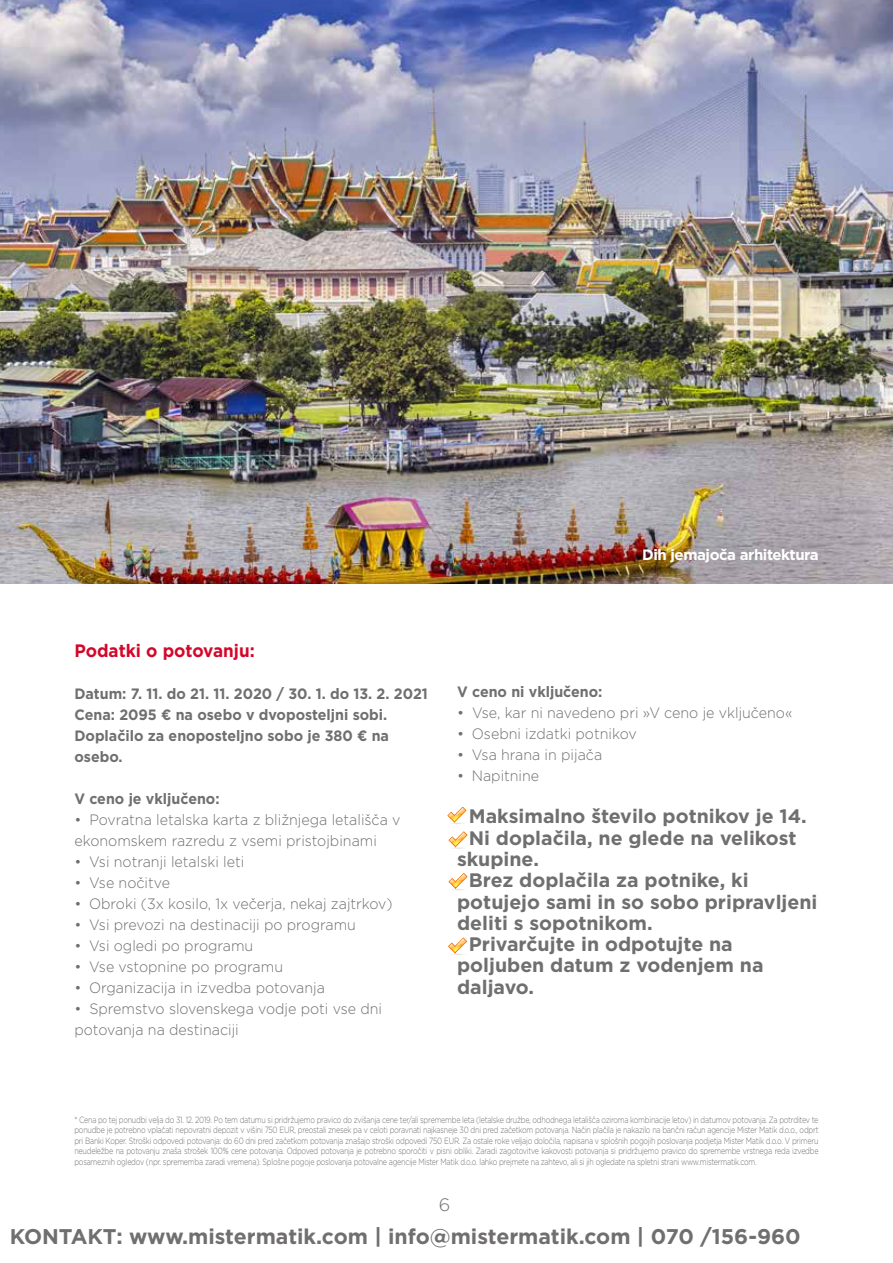
<style>
.page{position:relative;width:893px;height:1263px;background:#fff}
.page>*{position:absolute;margin:0;border:0;box-sizing:border-box;transform-origin:0 0}
.t1{font:700 21.3px "Gotham";color:#706e6e}
.t2{font:700 19.5px "Gotham";color:#706e6e}
.t3{font:700 18px "Gotham";color:#d3072a;scale:.95 1}
.t4{font:300 18px "Gotham";color:#706e6e}
.t5{font:300 15px/21px "Gotham";color:#706e6e}
.t6{font:700 15px/21px "Gotham";color:#706e6e;scale:.95 1}
.t7{font:700 15px "Gotham";letter-spacing:-.03em;color:#fff}
.t8{font:300 9px/10.5px "Gotham";letter-spacing:-.03em;color:#706e6e;text-align:justify;scale:.8 1}
</style>
<div class="page">
<img style="left:0;top:0;width:893px;height:584px">
<svg style="left:447px;top:807px;width:19px;height:16px"></svg>
<hr style="left:447px;top:846px;width:22px;height:3px;background:#f7f6f6;border-radius:50%">
<svg style="left:449px;top:832px;width:18px;height:15px"></svg>
<svg style="left:449px;top:873px;width:18px;height:16px"></svg>
<svg style="left:448px;top:938px;width:19px;height:16px"></svg>
<h3 class="t7" style="left:642px;top:545px;width:178px">Dih jemajoča arhitektura</h3>
<h3 class="t3" style="left:74px;top:639px;width:191px">Podatki o potovanju:</h3>
<h3 class="t6" style="left:74px;top:683px;width:374px">Datum: 7. 11. do 21. 11. 2020 / 30. 1. do 13. 2. 2021<br>Cena: 2095 € na osebo v dvoposteljni sobi.<br>Doplačilo za enoposteljno sobo je 380 € na osebo.</h3>
<h3 class="t6" style="left:74px;top:788px;width:154px">V ceno je vključeno:</h3>
<h3 class="t5" style="left:74px;top:809px;width:328px">• Povratna letalska karta z bližnjega letališča v ekonomskem razredu z vsemi pristojbinami</h3>
<h3 class="t5" style="left:74px;top:851px;width:171px">• Vsi notranji letalski leti</h3>
<h3 class="t5" style="left:74px;top:872px;width:97px">• Vse nočitve</h3>
<h3 class="t5" style="left:74px;top:893px;width:320px">• Obroki (3x kosilo, 1x večerja, nekaj zajtrkov)</h3>
<h3 class="t5" style="left:74px;top:914px;width:283px">• Vsi prevozi na destinaciji po programu</h3>
<h3 class="t5" style="left:74px;top:935px;width:180px">• Vsi ogledi po programu</h3>
<h3 class="t5" style="left:74px;top:956px;width:210px">• Vse vstopnine po programu</h3>
<h3 class="t5" style="left:74px;top:977px;width:252px">• Organizacija in izvedba potovanja</h3>
<h3 class="t5" style="left:74px;top:998px;width:309px">• Spremstvo slovenskega vodje poti vse dni potovanja na destinaciji</h3>
<h3 class="t6" style="left:457px;top:681px;width:155px">V ceno ni vključeno:</h3>
<h3 class="t5" style="left:457px;top:702px;width:337px">• Vse, kar ni navedeno pri »V ceno je vključeno«</h3>
<h3 class="t5" style="left:457px;top:723px;width:181px">• Osebni izdatki potnikov</h3>
<h3 class="t5" style="left:457px;top:744px;width:147px">• Vsa hrana in pijača</h3>
<h3 class="t5" style="left:457px;top:765px;width:84px">• Napitnine</h3>
<h2 class="t2" style="left:469px;top:804px;width:339px">Maksimalno število potnikov je 14.</h2>
<h2 class="t2" style="left:469px;top:825px;width:329px">Ni doplačila, ne glede na velikost</h2>
<h2 class="t2" style="left:457px;top:846px;width:83px">skupine.</h2>
<h2 class="t2" style="left:469px;top:867px;width:281px">Brez doplačila za potnike, ki</h2>
<h2 class="t2" style="left:457px;top:889px;width:362px">potujejo sami in so sobo pripravljeni</h2>
<h2 class="t2" style="left:457px;top:910px;width:197px">deliti s sopotnikom.</h2>
<h2 class="t2" style="left:469px;top:931px;width:265px">Privarčujte in odpotujte na</h2>
<h2 class="t2" style="left:457px;top:952px;width:308px">poljuben datum z vodenjem na</h2>
<h2 class="t2" style="left:457px;top:974px;width:78px">daljavo.</h2>
<p class="t8" style="left:74px;top:1114px;width:932px">* Cena po tej ponudbi velja do 31. 12. 2019. Po tem datumu si pridržujemo pravico do zvišanja cene ter/ali spremembe leta (letalske družbe, odhodnega letališča oziroma kombinacije letov) in datumov potovanja. Za potrditev te ponudbe je potrebno vplačati nepovratni depozit v višini 750 EUR, preostali znesek pa v celoti poravnati najkasneje 30 dni pred začetkom potovanja. Način plačila je nakazilo na bančni račun agencije Mister Matik d.o.o., odprt pri Banki Koper. Stroški odpovedi potovanja: do 60 dni pred začetkom potovanja znašajo stroški odpovedi 750 EUR. Za ostale roke veljajo določila, napisana v splošnih pogojih poslovanja podjetja Mister Matik d.o.o. V primeru neudeležbe na potovanju znaša strošek 100% cene potovanja. Odpoved potovanja je potrebno sporočiti v pisni obliki. Zaradi zagotovitve kakovosti potovanja si pridržujemo pravico do spremembe vrstnega reda izvedbe posameznih ogledov (npr. sprememba zaradi vremena). Splošne pogoje poslovanja potovalne agencije Mister Matik d.o.o. lahko prejmete na zahtevo, ali si jih ogledate na spletni strani www.mistermatik.com.</p>
<h3 class="t4" style="left:439px;top:1194px;width:13px">6</h3>
<h1 class="t1" style="left:10px;top:1222px;width:792px">KONTAKT: www.mistermatik.com | info@mistermatik.com | 070 /156-960</h1>
</div>
